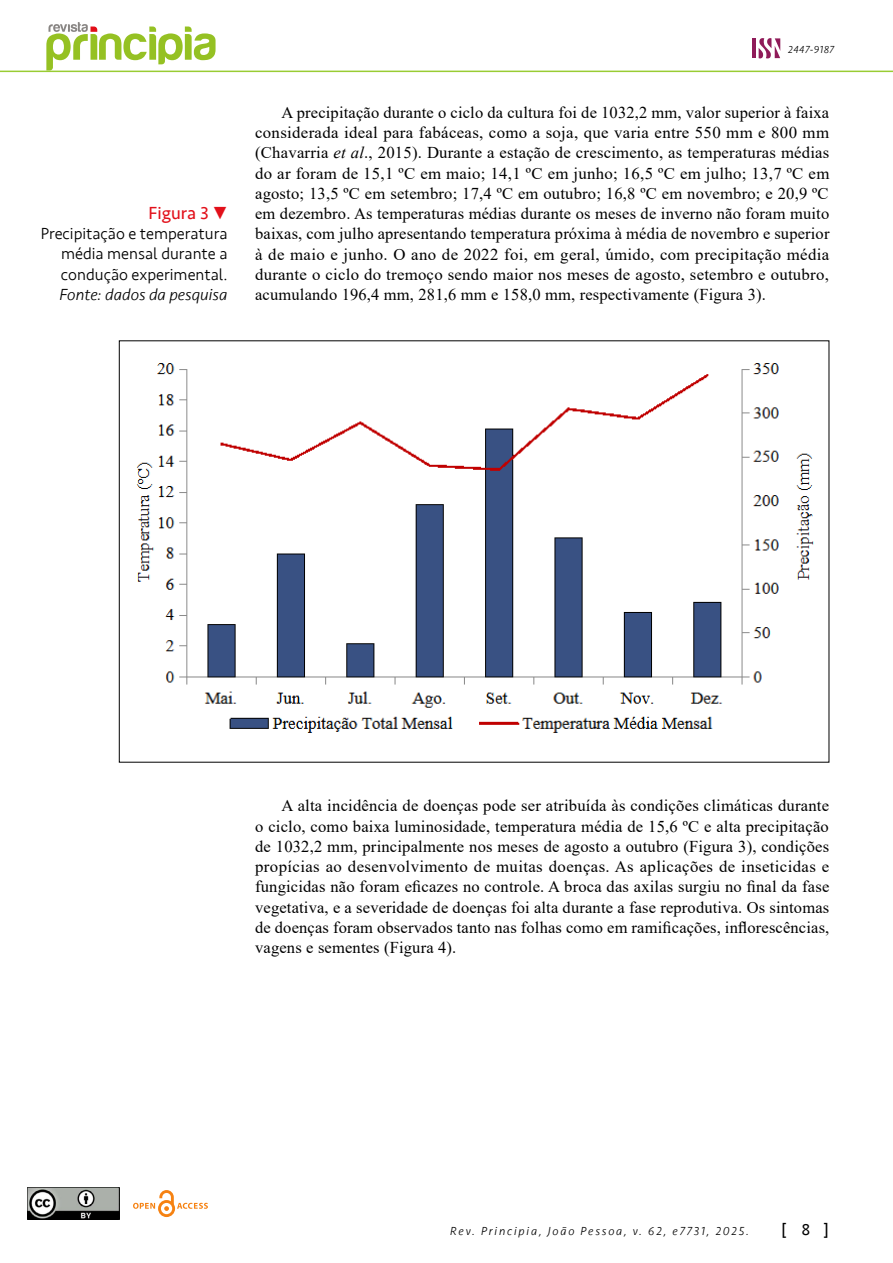
<style>
.page{position:relative;width:893px;height:1263px;background:#fff}
.page>*{position:absolute;margin:0;border:0;box-sizing:border-box;transform-origin:0 0}
.t1{font:18px "Seravek";color:#e2101a}
.t2{font:16.5px/20.2px "Times New Roman";letter-spacing:.01em;color:#000;text-align:justify}
.t3{font:300 16.5px/20.2px "Seravek";color:#000;text-align:justify}
.t4{font:italic 300 16.5px "Seravek";color:#000}
.t5{font:16.5px "Seravek";color:#000}
.t6{font:italic 300 12px "Seravek";letter-spacing:.15em;color:#000}
.t7{font:italic 300 10.5px "Seravek";letter-spacing:.05em;color:#000}
.s1{font-style:italic}
</style>
<div class="page">
<hr style="left:0;top:71px;width:893px;height:1px;background:#9c3">
<img style="left:28px;top:1187px;width:91px;height:32px">
<svg style="left:133px;top:1190px;width:75px;height:27px"></svg>
<img style="left:136px;top:363px;width:678px;height:370px">
<svg style="left:46px;top:22px;width:170px;height:49px"></svg>
<hr style="left:752px;top:38px;width:3px;height:20px;background:#8f1b59">
<svg style="left:759px;top:38px;width:21px;height:20px"></svg>
<p class="t1" style="left:149px;top:199px;width:80px">Figura 3 •</p>
<p class="t3" style="left:61px;top:224px;width:168px;text-indent:-20px">Precipitação e temperatura média mensal durante a condução experimental.</p>
<p class="t4" style="left:60px;top:285px;width:169px">Fonte: dados da pesquisa</p>
<p class="t7" style="left:788px;top:43px;width:48px">2447-9187</p>
<p class="t2" style="left:255px;top:102px;width:576px;text-indent:26px">A precipitação durante o ciclo da cultura foi de 1032,2 mm, valor superior à faixa considerada ideal para fabáceas, como a soja, que varia entre 550 mm e 800 mm (Chavarria <span class="s1">et al</span>., 2015). Durante a estação de crescimento, as temperaturas médias do ar foram de 15,1 ºC em maio; 14,1 ºC em junho; 16,5 ºC em julho; 13,7 ºC em agosto; 13,5 ºC em setembro; 17,4 ºC em outubro; 16,8 ºC em novembro; e 20,9 ºC em dezembro. As temperaturas médias durante os meses de inverno não foram muito baixas, com julho apresentando temperatura próxima à média de novembro e superior à de maio e junho. O ano de 2022 foi, em geral, úmido, com precipitação média durante o ciclo do tremoço sendo maior nos meses de agosto, setembro e outubro, acumulando 196,4 mm, 281,6 mm e 158,0 mm, respectivamente (Figura 3).</p>
<p class="t2" style="left:255px;top:795px;width:576px;text-indent:26px">A alta incidência de doenças pode ser atribuída às condições climáticas durante o ciclo, como baixa luminosidade, temperatura média de 15,6 ºC e alta precipitação de 1032,2 mm, principalmente nos meses de agosto a outubro (Figura 3), condições propícias ao desenvolvimento de muitas doenças. As aplicações de inseticidas e fungicidas não foram eficazes no controle. A broca das axilas surgiu no final da fase vegetativa, e a severidade de doenças foi alta durante a fase reprodutiva. Os sintomas de doenças foram observados tanto nas folhas como em ramificações, inflorescências, vagens e sementes (Figura 4).</p>
<p class="t6" style="left:450px;top:1224px;width:300px">Rev. Principia, João Pessoa, v. 62, e7731, 2025.</p>
<p class="t5" style="left:781px;top:1216px;width:50px">[ 8 ]</p>
</div>
